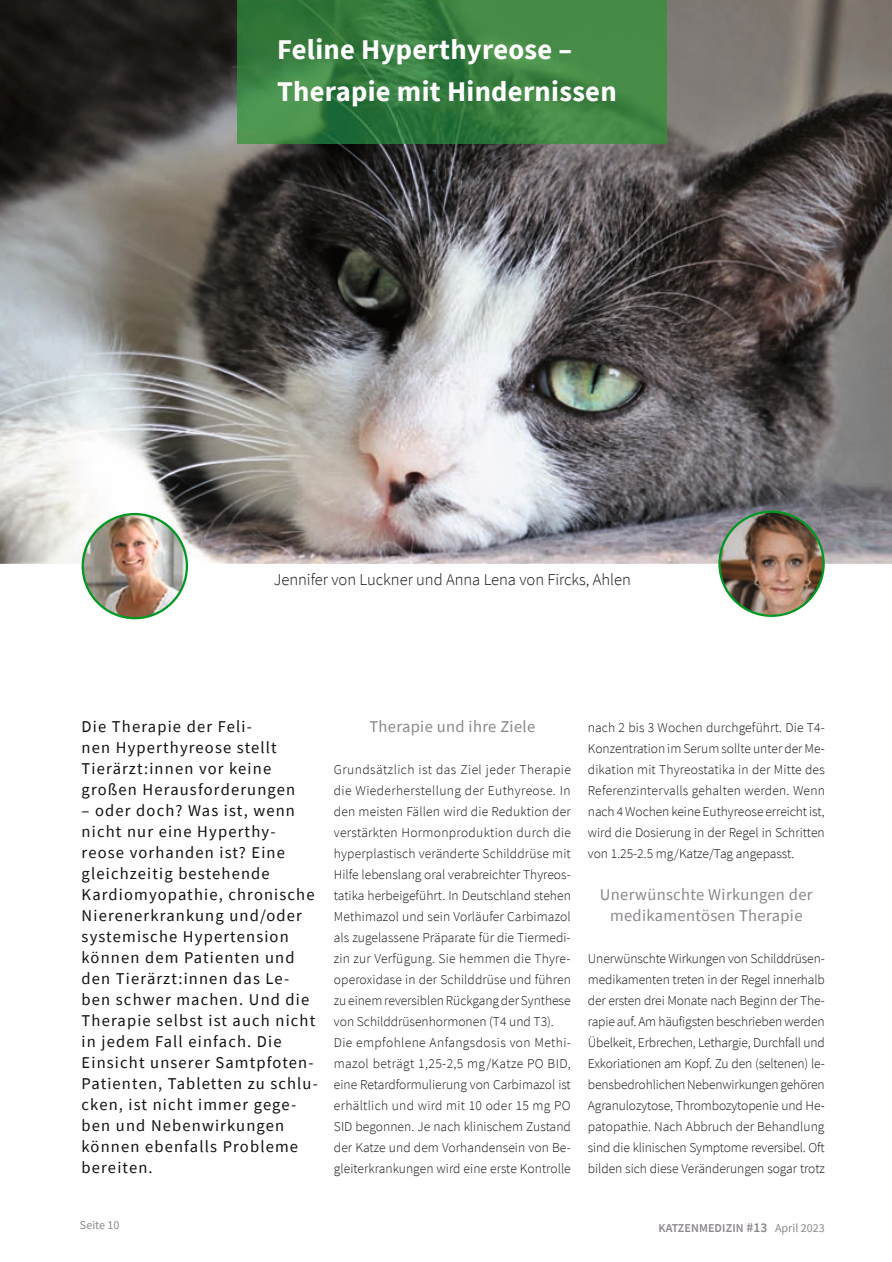
<style>
.page{position:relative;width:892px;height:1262px;background:#fff}
.page>*{position:absolute;margin:0;border:0;box-sizing:border-box;transform-origin:0 0}
.t1{font:700 28.5px/42px "Source Sans Pro";letter-spacing:.01em;color:#fff}
.t2{font:16.5px/21px "Source Sans Pro";letter-spacing:.07em;color:#11110f}
.t3{font:16.5px/21px "Source Sans Pro";letter-spacing:.02em;color:#8b868c;text-align:center}
.t4{font:300 16.5px "Source Sans Pro";color:#11110f}
.t5{font:300 13.5px/21px "Source Sans Pro";letter-spacing:.005em;color:#11110f;text-align:justify}
.t6{font:600 12px "Source Sans Pro";letter-spacing:.01em;color:#8b868c}
.t7{font:12px "Source Sans Pro";color:#8b868c}
.s1{font-size:13.5px}
.s2{font-weight:400}
</style>
<div class="page">
<img style="left:0;top:0;width:891px;height:563px">
<img style="left:82px;top:513px;width:106px;height:106px">
<img style="left:238px;top:0;width:428px;height:143px">
<img style="left:718px;top:510px;width:106px;height:107px">
<h1 class="t1" style="left:277px;top:29px;width:341px">Feline Hyperthyreose –<br>Therapie mit Hindernissen</h1>
<p class="t4" style="left:274px;top:569px;width:358px">Jennifer von Luckner und Anna Lena von Fircks, Ahlen</p>
<p class="t2" style="left:82px;top:715px;width:215px">Die Therapie der Feli-<br>nen Hyperthyreose stellt<br>Tierärzt:innen vor keine großen Herausforderungen</p>
<p class="t2" style="left:82px;top:799px;width:238px">– oder doch? Was ist, wenn nicht nur eine Hyperthy&shy;reose vorhanden ist? Eine gleichzeitig bestehende<br>Kardiomyopathie, chronische<br>Nierenerkrankung und/oder systemische Hypertension können dem Patienten und den Tierärzt:innen das Le&shy;ben schwer machen. Und die<br>Therapie selbst ist auch nicht in jedem Fall einfach. Die<br>Einsicht unserer Samtpfoten-<br>Patienten, Tabletten zu schlu&shy;cken, ist nicht immer gege&shy;ben und Nebenwirkungen können ebenfalls Probleme bereiten.</p>
<p class="t3" style="left:369px;top:715px;width:167px">Therapie und ihre Ziele</p>
<p class="t5" style="left:334px;top:758px;width:238px;text-align:left">Grundsätzlich ist das Ziel jeder Therapie die Wiederherstellung der Euthyreose. In den meisten Fällen wird die Reduktion der verstärkten Hormonproduktion durch die hyperplastisch veränderte Schilddrüse mit Hilfe lebenslang oral verabreichter Thyreos&shy;tatika herbeigeführt. In Deutschland stehen Methimazol und sein Vorläufer Carbimazol als zugelassene Präparate für die Tiermedi&shy;zin zur Verfügung. Sie hemmen die Thyre&shy;operoxidase in der Schilddrüse und führen zu einem reversiblen Rückgang der Synthese von Schilddrüsenhormonen (T4 und T3).<br>Die empfohlene Anfangsdosis von Methi&shy;mazol beträgt 1,25-2,5 mg/Katze PO BID, eine Retardformulierung von Carbimazol ist erhältlich und wird mit 10 oder 15 mg PO SID begonnen. Je nach klinischem Zustand der Katze und dem Vorhandensein von Be&shy;gleiterkrankungen wird eine erste Kontrolle</p>
<p class="t5" style="left:587px;top:716px;width:238px">nach 2 bis 3 Wochen durchgeführt. Die T4- Konzentration im Serum sollte unter der Me&shy;dikation mit Thyreostatika in der Mitte des Referenzintervalls gehalten werden. Wenn nach 4 Wochen keine Euthyreose erreicht ist, wird die Dosierung in der Regel in Schritten von 1.25-2.5 mg/Katze/Tag angepasst.</p>
<p class="t3" style="left:599px;top:883px;width:214px">Unerwünschte Wirkungen der medikamentösen Therapie</p>
<p class="t5" style="left:587px;top:947px;width:238px">Unerwünschte Wirkungen von Schilddrüsen&shy;medikamenten treten in der Regel innerhalb der ersten drei Monate nach Beginn der The&shy;rapie auf. Am häufigsten beschrieben werden Übelkeit, Erbrechen, Lethargie, Durchfall und Exkoriationen am Kopf. Zu den (seltenen) le&shy;bensbedrohlichen Nebenwirkungen gehören Agranulozytose, Thrombozytopenie und He&shy;patopathie. Nach Abbruch der Behandlung sind die klinischen Symptome reversibel. Oft bilden sich diese Veränderungen sogar trotz</p>
<p class="t7" style="left:80px;top:1217px;width:41px">Seite 10</p>
<p class="t6" style="left:658px;top:1220px;width:168px">KATZENMEDIZIN <span class="s1">#13</span> <span class="s2">April 2023</span></p>
</div>
